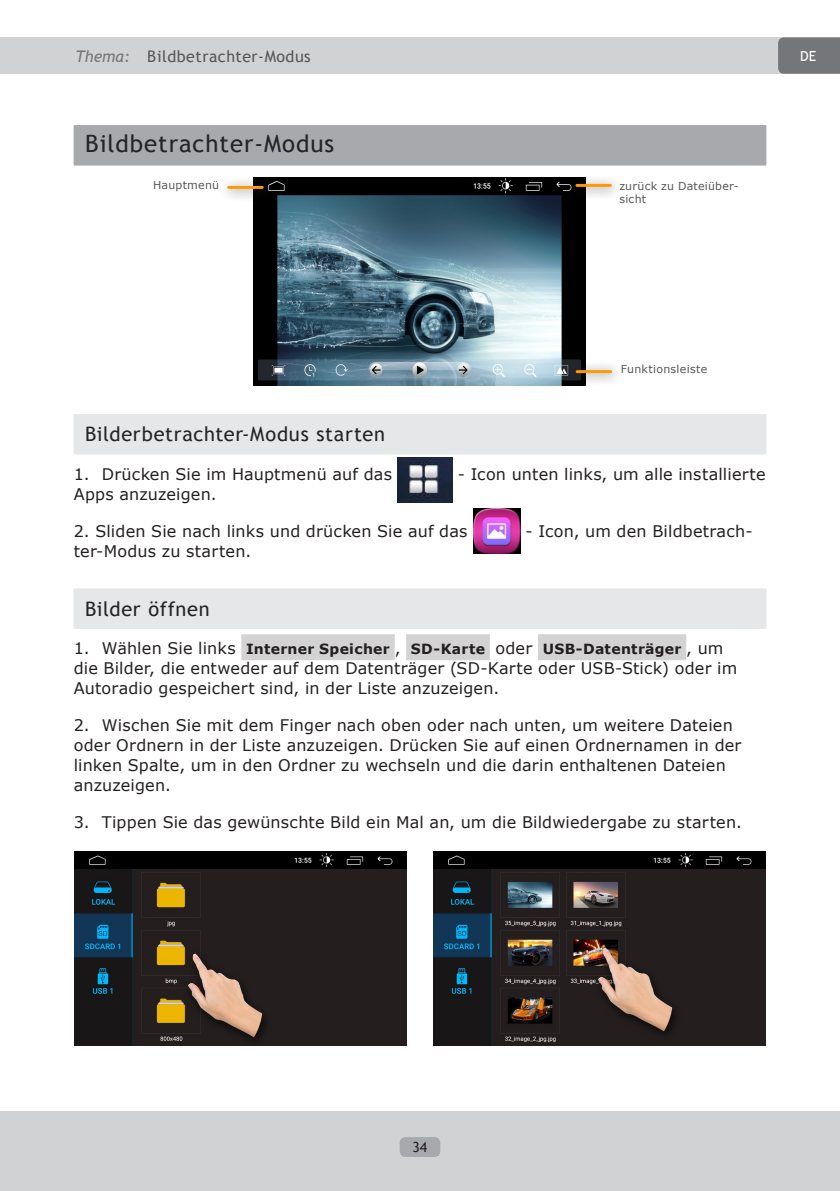
<style>
.page{position:relative;width:840px;height:1191px;background:#fff}
.page>*{position:absolute;margin:0;border:0;box-sizing:border-box;transform-origin:0 0}
.Haupt-Thema-Überschr{font:24px "Trebuchet MS";letter-spacing:.04em;color:#242424}
.Thema-Unterthema-Übe{font:20px "Trebuchet MS";letter-spacing:.035em;color:#242424}
.Text-Absatz{font:16px/20px "Verdana";letter-spacing:.01em;color:#231f20}
.t1{font:16px "Trebuchet MS";letter-spacing:.03em;color:#000}
.Text-Absatz-2{font:700 14px "Verdana";letter-spacing:.025em;color:#231f20}
.t2{font:14px "Trebuchet MS";color:#231f20}
.t3{font:14px "Trebuchet MS";color:#fff}
.t4{font:11px/13.2px "Verdana";letter-spacing:.025em;color:#57585a}
.s1{font-style:italic;color:#757679}
.s2{font-weight:400;font-size:16px}
</style>
<div class="page">
<div style="left:0;top:1111px;width:839px;height:80px;background:#d1d2d4"></div>
<div style="left:399px;top:1137px;width:41px;height:20px;background:#a8a9ad;border-radius:6px"></div>
<div style="left:0;top:37px;width:839px;height:37px;background:#d1d2d4"></div>
<svg style="left:778px;top:37px;width:61px;height:37px"></svg>
<div style="left:74px;top:125px;width:691px;height:40px;background:#a8a9ad"></div>
<div style="left:74px;top:414px;width:691px;height:40px;background:#e6e7e9"></div>
<div style="left:74px;top:588px;width:691px;height:40px;background:#f1f1f2"></div>
<div style="left:74px;top:589px;width:691px;height:40px;background:#e6e7e9"></div>
<div style="left:241px;top:634px;width:153px;height:26px;background:#d3d3d3"></div>
<div style="left:406px;top:634px;width:83px;height:26px;background:#d3d3d3"></div>
<div style="left:537px;top:634px;width:149px;height:26px;background:#d3d3d3"></div>
<img style="left:253px;top:177px;width:332px;height:208px">
<div style="left:219px;top:177px;width:56px;height:25px;background:#242424;opacity:.7"></div>
<hr style="left:228px;top:186px;width:34px;height:3px;background:#ff9806">
<div style="left:567px;top:361px;width:56px;height:25px;background:#242424;opacity:.7"></div>
<hr style="left:577px;top:370px;width:33px;height:3px;background:#ff9806">
<div style="left:567px;top:175px;width:56px;height:25px;background:#242424;opacity:.7"></div>
<hr style="left:576px;top:184px;width:34px;height:3px;background:#ff9806">
<img style="left:397px;top:457px;width:55px;height:45px">
<img style="left:473px;top:508px;width:46px;height:46px">
<img style="left:75px;top:851px;width:331px;height:195px">
<img style="left:177px;top:944px;width:111px;height:102px">
<img style="left:433px;top:851px;width:331px;height:195px">
<img style="left:587px;top:938px;width:110px;height:108px">
<p class="t1" style="left:75px;top:47px;width:236px"><span class="s1">Thema:</span> Bildbetrachter-Modus</p>
<p class="t3" style="left:799px;top:48px;width:18px">DE</p>
<p class="Haupt-Thema-Überschr" style="left:85px;top:130px;width:250px">Bildbetrachter-Modus</p>
<p class="t4" style="left:153px;top:179px;width:68px">Hauptmenü</p>
<p class="t4" style="left:619px;top:179px;width:121px">zurück zu Dateiüber&shy;sicht</p>
<p class="t4" style="left:620px;top:362px;width:88px">Funktionsleiste</p>
<p class="Thema-Unterthema-Übe" style="left:85px;top:422px;width:301px">Bilderbetrachter-Modus starten</p>
<p class="Text-Absatz" style="left:74px;top:464px;width:319px">1. Drücken Sie im Hauptmenü auf das</p>
<p class="Text-Absatz" style="left:457px;top:464px;width:309px">- Icon unten links, um alle installierte</p>
<p class="Text-Absatz" style="left:74px;top:484px;width:144px">Apps anzuzeigen.</p>
<p class="Text-Absatz" style="left:74px;top:521px;width:395px">2. Sliden Sie nach links und drücken Sie auf das</p>
<p class="Text-Absatz" style="left:525px;top:521px;width:228px">- Icon, um den Bildbetrach-</p>
<p class="Text-Absatz" style="left:74px;top:541px;width:179px">ter-Modus zu starten.</p>
<p class="Thema-Unterthema-Übe" style="left:85px;top:597px;width:126px">Bilder öffnen</p>
<p class="Text-Absatz-2" style="left:74px;top:639px;width:651px"><span class="s2">1. Wählen Sie links</span> Interner Speicher <span class="s2">,</span> SD-Karte <span class="s2">oder</span> USB-Datenträger <span class="s2">, um</span></p>
<p class="Text-Absatz" style="left:74px;top:658px;width:664px">die Bilder, die entweder auf dem Datenträger (SD-Karte oder USB-Stick) oder im<br>Autoradio gespeichert sind, in der Liste anzuzeigen.</p>
<p class="Text-Absatz" style="left:74px;top:715px;width:668px">2. Wischen Sie mit dem Finger nach oben oder nach unten, um weitere Dateien oder Ordnern in der Liste anzuzeigen. Drücken Sie auf einen Ordnernamen in der linken Spalte, um in den Ordner zu wechseln und die darin enthaltenen Dateien anzuzeigen.</p>
<p class="Text-Absatz" style="left:74px;top:812px;width:669px">3. Tippen Sie das gewünschte Bild ein Mal an, um die Bildwiedergabe zu starten.</p>
<p class="t2" style="left:412px;top:1139px;width:16px">34</p>
</div>
